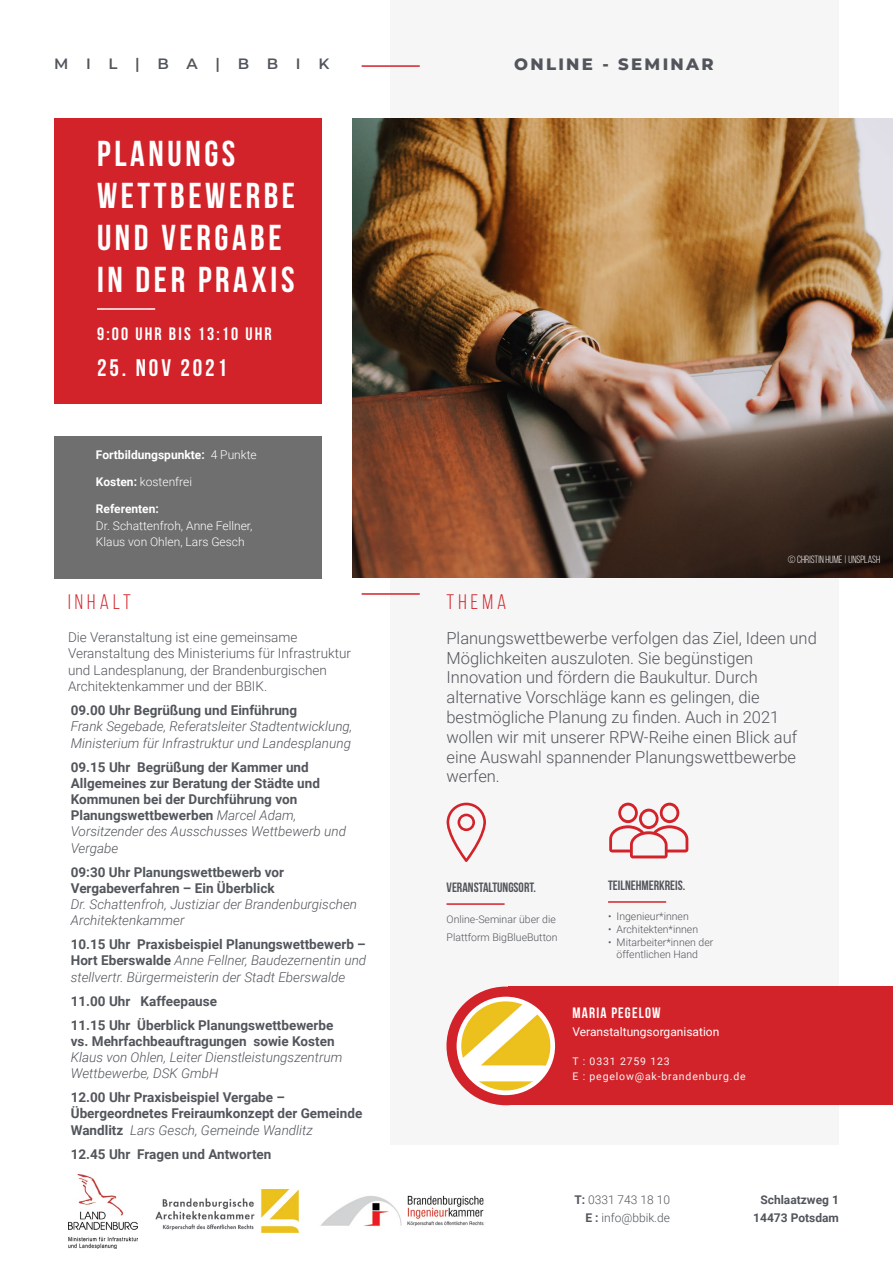
<style>
.page{position:relative;width:893px;height:1263px;background:#fff}
.page>*{position:absolute;margin:0;border:0;box-sizing:border-box;transform-origin:0 0}
.t1{font:700 36px/42px "Bebas Neue";letter-spacing:.1em;color:#fff}
.t2{font:700 24px "Bebas Neue";letter-spacing:.12em;color:#fff}
.t3{font:21px "Bebas Neue";letter-spacing:.2em;color:#d2232a}
.t4{font:700 18px "Bebas Neue";letter-spacing:.12em;color:#fff}
.t5{font:300 16.5px/19.8px "Roboto";color:#52555b}
.t6{font:800 16.5px "Montserrat";letter-spacing:.14em;color:#52555b}
.t7{font:700 15px "Bebas Neue";letter-spacing:.08em;color:#fff}
.t8{font:600 15px "Montserrat";letter-spacing:1.18em;color:#52555b}
.t9{font:700 13.5px/16.2px "Roboto";color:#52555b}
.t10{font:italic 300 13.5px/16.2px "Roboto";color:#52555b}
.t11{font:300 13.5px/16.5px "Roboto";color:#52555b}
.t12{font:700 13.5px "Bebas Neue";color:#52555b}
.t13{font:300 12px/16.5px "Roboto";color:#fff}
.t14{font:700 12px "Roboto";color:#fff}
.t15{font:300 12px/18px "Roboto";color:#52555b;text-align:right}
.t16{font:12px "Roboto";color:#fff}
.t17{font:700 12px/18px "Roboto";color:#52555b;text-align:center}
.t18{font:300 10.5px/12.6px "Roboto";color:#52555b}
.t19{font:10.5px/15px "Roboto";letter-spacing:.08em;color:#f6f6f6}
.t20{font:10.5px "Bebas Neue";color:#fff}
.s1{font-weight:300}
.s2{font-weight:700}
.s3{font-weight:300;font-style:italic}
.s4{font-weight:700;font-style:normal}
</style>
<div class="page">
<div style="left:391px;top:0;width:448px;height:1144px;background:#f6f6f6"></div>
<img style="left:353px;top:118px;width:540px;height:459px">
<div style="left:54px;top:436px;width:267px;height:143px;background:#6f6f6f"></div>
<div style="left:54px;top:118px;width:267px;height:286px;background:#d2232a"></div>
<hr style="left:362px;top:593px;width:58px;height:2px;background:#d2232a">
<hr style="left:362px;top:65px;width:58px;height:2px;background:#d2232a">
<hr style="left:97px;top:308px;width:58px;height:2px;background:#fff">
<svg style="left:609px;top:803px;width:79px;height:55px"></svg>
<hr style="left:608px;top:901px;width:58px;height:2px;background:#d2232a">
<hr style="left:446px;top:903px;width:59px;height:2px;background:#d2232a">
<svg style="left:446px;top:803px;width:40px;height:59px"></svg>
<div style="left:508px;top:986px;width:385px;height:119px;background:#d2232a"></div>
<svg style="left:446px;top:986px;width:119px;height:119px;fill:#d2232a"></svg>
<img style="left:459px;top:999px;width:94px;height:94px;border-radius:47px">
<div style="left:457px;top:997px;width:98px;height:98px;border:5px solid #fff;border-radius:50%"></div>
<img style="left:68px;top:1174px;width:70px;height:74px">
<img style="left:155px;top:1190px;width:143px;height:42px">
<img style="left:320px;top:1195px;width:164px;height:32px">
<p class="t8" style="left:54px;top:53px;width:277px">MIL|BA|BBIK</p>
<p class="t6" style="left:514px;top:52px;width:201px">ONLINE - SEMINAR</p>
<h1 class="t1" style="left:97px;top:132px;width:200px">PLANUNGS<br>WETTBEWERBE<br>UND VERGABE<br>IN DER PRAXIS</h1>
<h3 class="t4" style="left:97px;top:324px;width:176px">9:00 UHR BIS 13:10 UHR</h3>
<h2 class="t2" style="left:97px;top:354px;width:131px">25. NOV 2021</h2>
<p class="t14" style="left:96px;top:447px;width:162px">Fortbildungspunkte: <span class="s1">4 Punkte</span></p>
<p class="t13" style="left:96px;top:473px;width:98px"><span class="s2">Kosten:</span> kostenfrei</p>
<p class="t14" style="left:96px;top:501px;width:64px">Referenten:</p>
<p class="t13" style="left:96px;top:517px;width:158px">Dr. Schattenfroh, Anne Fellner,<br>Klaus von Ohlen, Lars Gesch</p>
<p class="t20" style="left:788px;top:554px;width:94px">© CHRISTIN HUME | UNSPLASH</p>
<h3 class="t3" style="left:68px;top:590px;width:64px">INHALT</h3>
<h3 class="t3" style="left:446px;top:590px;width:61px">THEMA</h3>
<p class="t11" style="left:68px;top:628px;width:284px">Die Veranstaltung ist eine gemeinsame Veranstaltung des Ministeriums für Infrastruktur und Landesplanung, der Brandenburgischen Architektenkammer und der BBIK.</p>
<p class="t9" style="left:71px;top:702px;width:228px">09.00 Uhr Begrüßung und Einführung</p>
<p class="t10" style="left:71px;top:718px;width:283px">Frank Segebade, Referatsleiter Stadtentwicklung,<br>Ministerium für Infrastruktur und Landesplanung</p>
<p class="t9" style="left:71px;top:758px;width:277px">09.15 Uhr Begrüßung der Kammer und Allgemeines zur Beratung der Städte und Kommunen bei der Durchführung von Planungswettbewerben <span class="s3">Marcel Adam, Vorsitzender des Ausschusses Wettbewerb und Vergabe</span></p>
<p class="t9" style="left:71px;top:863px;width:215px">09:30 Uhr Planungswettbewerb vor<br>Vergabeverfahren – Ein Überblick</p>
<p class="t10" style="left:71px;top:895px;width:288px">Dr. Schattenfroh, Justiziar der Brandenburgischen<br>Architektenkammer</p>
<p class="t10" style="left:71px;top:936px;width:297px;text-align:justify"><span class="s4">10.15 Uhr Praxisbeispiel Planungswettbewerb – Hort Eberswalde</span> Anne Fellner, Baudezernentin und stellvertr. Bürgermeisterin der Stadt Eberswalde</p>
<p class="t9" style="left:71px;top:988px;width:264px;line-height:24px">11.00 Uhr Kaffeepause<br>11.15 Uhr Überblick Planungswettbewerbe</p>
<p class="t9" style="left:71px;top:1032px;width:265px">vs. Mehrfachbeauftragungen sowie Kosten</p>
<p class="t10" style="left:71px;top:1048px;width:273px">Klaus von Ohlen, Leiter Dienstleistungszentrum<br>Wettbewerbe, DSK GmbH</p>
<p class="t9" style="left:71px;top:1089px;width:293px">12.00 Uhr Praxisbeispiel Vergabe –<br>Übergeordnetes Freiraumkonzept der Gemeinde<br>Wandlitz <span class="s3">Lars Gesch, Gemeinde Wandlitz</span></p>
<p class="t9" style="left:71px;top:1145px;width:202px">12.45 Uhr Fragen und Antworten</p>
<p class="t5" style="left:446px;top:627px;width:372px">Planungswettbewerbe verfolgen das Ziel, Ideen und Möglichkeiten auszuloten. Sie begünstigen Innovation und fördern die Baukultur. Durch alternative Vorschläge kann es gelingen, die bestmögliche Planung zu finden. Auch in 2021 wollen wir mit unserer RPW-Reihe einen Blick auf eine Auswahl spannender Planungswettbewerbe werfen.</p>
<p class="t12" style="left:608px;top:878px;width:79px">TEILNEHMERKREIS.</p>
<p class="t12" style="left:447px;top:880px;width:91px">VERANSTALTUNGSORT.</p>
<p class="t18" style="left:608px;top:910px;width:82px">• Ingenieur*innen</p>
<p class="t18" style="left:608px;top:922px;width:92px">• Architekten*innen</p>
<p class="t18" style="left:617px;top:935px;width:98px;text-indent:-9px">• Mitarbeiter*innen der öffentlichen Hand</p>
<p class="t18" style="left:447px;top:909px;width:113px;line-height:18px">Online-Seminar über die<br>Plattform BigBlueButton</p>
<p class="t7" style="left:572px;top:1004px;width:90px">MARIA PEGELOW</p>
<p class="t16" style="left:572px;top:1023px;width:148px">Veranstaltungsorganisation</p>
<p class="t19" style="left:572px;top:1053px;width:175px">T : 0331 2759 123<br>E : pegelow@ak-brandenburg.de</p>
<p class="t15" style="left:574px;top:1190px;width:97px"><span class="s2">T:</span> 0331 743 18 10<br><span class="s2">E :</span> info@bbik.de</p>
<p class="t17" style="left:753px;top:1190px;width:87px">Schlaatzweg 1<br>14473 Potsdam</p>
</div>
